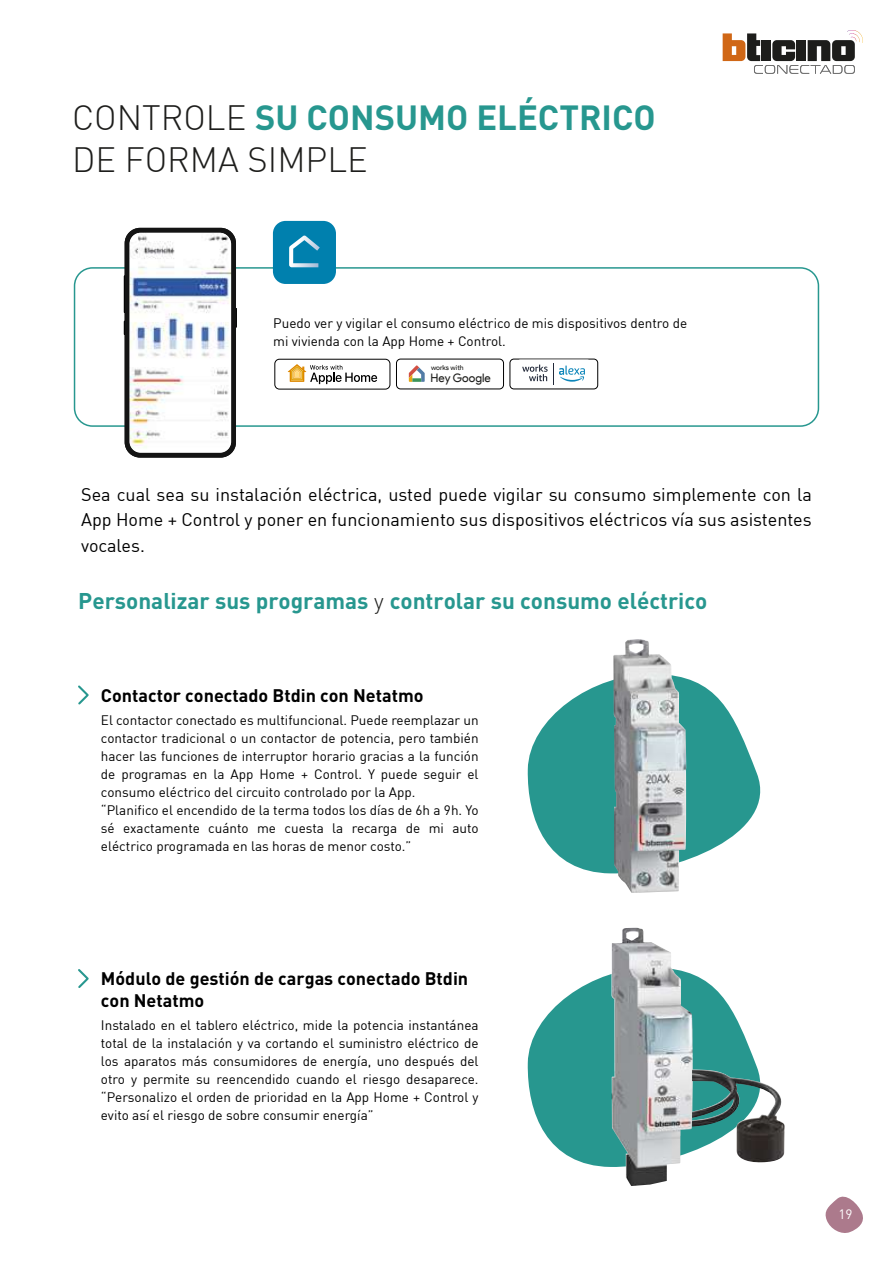
<style>
.page{position:relative;width:893px;height:1263px;background:#fff}
.page>*{position:absolute;margin:0;border:0;box-sizing:border-box;transform-origin:0 0}
.t1{font:300 34.5px/41.4px "DIN";color:#1d1d1b}
.t2{font:700 22.5px "DIN";color:#27978f}
.t3{font:18px/25.5px "DIN";color:#000;text-align:justify}
.t4{font:700 18px/21.6px "DIN";color:#000}
.t5{font:13.5px/18px "DIN";color:#000}
.t6{font:13.5px "DIN Pro";color:#fff}
.t7{font:11.7px "Product Sans";color:#1d1d1b}
.t8{font:6.9px "Product Sans";letter-spacing:-.005em;color:#1d1d1b}
.s1{font-weight:700;color:#27978f}
.s2{font-weight:300;color:#1d1d1b}
</style>
<div class="page">
<div style="left:74px;top:267px;width:745px;height:160px;border:2px solid #27978f;border-radius:18px"></div>
<hr style="left:235px;top:308px;width:2px;height:20px;background:#000">
<svg style="left:124px;top:228px;width:112px;height:230px;background:#323232"></svg>
<img style="left:130px;top:233px;width:101px;height:220px">
<div style="left:273px;top:221px;width:63px;height:63px;background:#0080ae;border-radius:13px"></div>
<svg style="left:289px;top:236px;width:31px;height:31px"></svg>
<svg style="left:78px;top:685px;width:11px;height:20px"></svg>
<svg style="left:78px;top:969px;width:11px;height:19px"></svg>
<svg style="left:723px;top:30px;width:140px;height:44px"></svg>
<svg style="left:825px;top:1196px;width:38px;height:37px"></svg>
<div style="left:274px;top:359px;width:116px;height:30px;border:1px solid #000;border-radius:5px"></div>
<svg style="left:288px;top:364px;width:89px;height:20px"></svg>
<div style="left:396px;top:359px;width:108px;height:30px;border:1px solid #000;border-radius:4px"></div>
<svg style="left:409px;top:365px;width:16px;height:17px"></svg>
<div style="left:510px;top:359px;width:88px;height:30px;border:1px solid #000;border-radius:4px"></div>
<div style="left:517px;top:360px;width:73px;height:28px;background:#fff;border-radius:3px"></div>
<svg style="left:522px;top:363px;width:63px;height:21px"></svg>
<svg style="left:527px;top:678px;width:234px;height:196px;fill:#27978f"></svg>
<svg style="left:527px;top:974px;width:231px;height:193px;fill:#27978f"></svg>
<img style="left:613px;top:639px;width:73px;height:254px">
<img style="left:611px;top:928px;width:82px;height:258px">
<img style="left:692px;top:1069px;width:93px;height:94px">
<h1 class="t1" style="left:72px;top:97px;width:585px">CONTROLE <span class="s1">SU CONSUMO ELÉCTRICO<br></span>DE FORMA SIMPLE</h1>
<p class="t5" style="left:273px;top:314px;width:415px">Puedo ver y vigilar el consumo eléctrico de mis dispositivos dentro de mi vivienda con la App Home + Control.</p>
<p class="t8" style="left:431px;top:363px;width:34px">works with</p>
<p class="t7" style="left:431px;top:371px;width:62px">Hey Google</p>
<h3 class="t3" style="left:81px;top:481px;width:732px">Sea cual sea su instalación eléctrica, usted puede vigilar su consumo simplemente con la App Home + Control y poner en funcionamiento sus dispositivos eléctricos vía sus asistentes vocales.</h3>
<h2 class="t2" style="left:78px;top:586px;width:631px">Personalizar sus programas <span class="s2">y</span> controlar su consumo eléctrico</h2>
<h3 class="t4" style="left:101px;top:684px;width:324px">Contactor conectado Btdin con Netatmo</h3>
<p class="t5" style="left:101px;top:711px;width:379px">El contactor conectado es multifuncional. Puede reemplazar un contactor tradicional o un contactor de potencia, pero también hacer las funciones de interruptor horario gracias a la función de programas en la App Home + Control. Y puede seguir el consumo eléctrico del circuito controlado por la App.<br>“Planifico el encendido de la terma todos los días de 6h a 9h. Yo sé exactamente cuánto me cuesta la recarga de mi auto eléctrico programada en las horas de menor costo.”</p>
<h3 class="t4" style="left:101px;top:967px;width:369px">Módulo de gestión de cargas conectado Btdin con Netatmo</h3>
<p class="t5" style="left:101px;top:1016px;width:379px;text-align:justify">Instalado en el tablero eléctrico, mide la potencia instantánea total de la instalación y va cortando el suministro eléctrico de los aparatos más consumidores de energía, uno después del otro y permite su reencendido cuando el riesgo desaparece. “Personalizo el orden de prioridad en la App Home + Control y evito así el riesgo de sobre consumir energía”</p>
<p class="t6" style="left:839px;top:1205px;width:16px">19</p>
</div>
